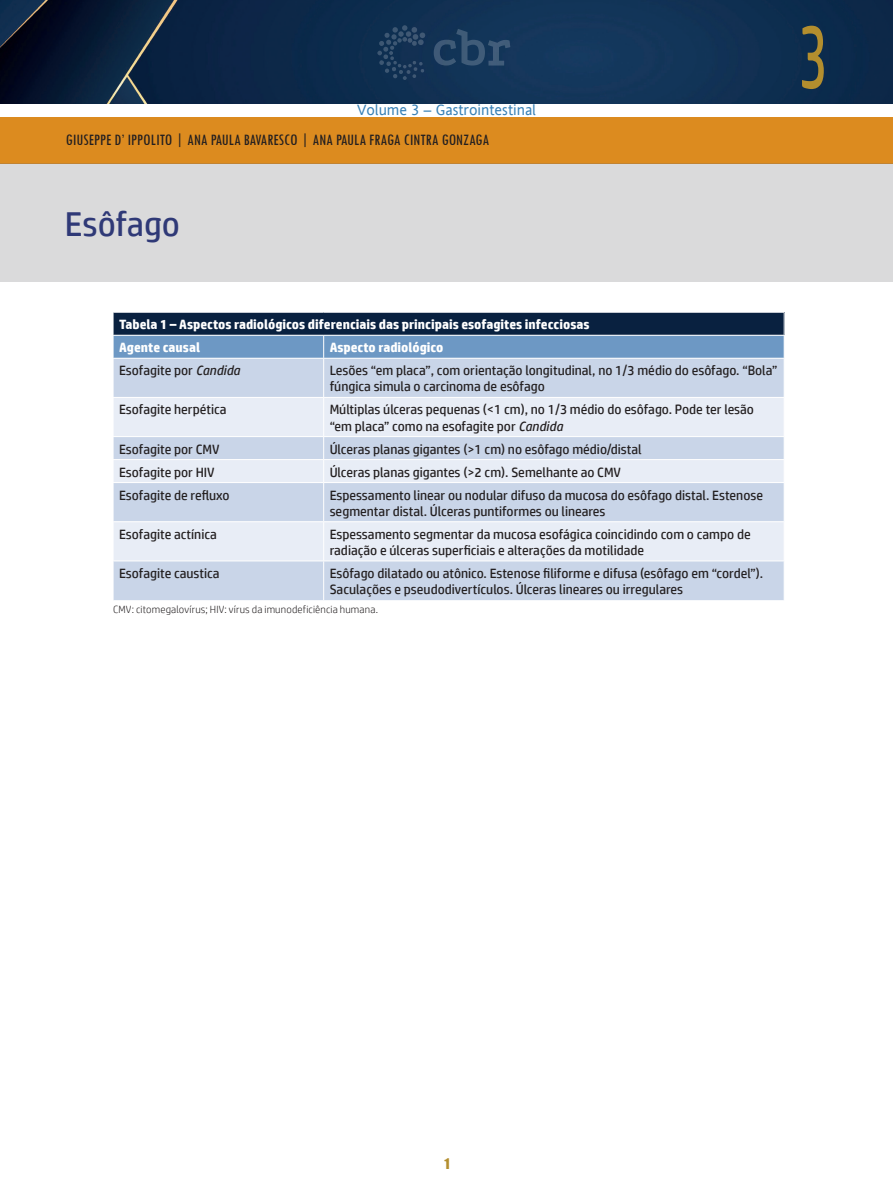
<style>
.page{position:relative;width:893px;height:1191px;background:#fff}
.page>*{position:absolute;margin:0;border:0;box-sizing:border-box;transform-origin:0 0}
.numero_capitulo{font:90px "HP Simplified";color:#b38e2e;scale:.6 1}
.titulo_capitulo{font:34.5px "HP Simplified";letter-spacing:-.005em;color:#2f3977}
.autores{font:condensed 16.5px "Tw Cen";color:#231f20}
.t1{font:15px "Andale Sansfor VST";color:#3981b6}
.MASSA_TABELA_CBR{font:13.5px/16.2px "HP Simplified";color:#231f20}
.legenda_tabela{font:700 13.5px "HP Simplified";color:#fff}
.GRAVATA_TABELA_CBR{font:700 13.5px "HP Simplified";color:#fff}
.t2{font:13.5px "Impact";color:#b38e2e}
.fonte{font:300 10.5px "HP Simplified";letter-spacing:.015em;color:#231f20}
.s1{font-style:italic}
</style>
<div class="page">
<img style="left:0;top:0;width:893px;height:103px">
<div style="left:0;top:117px;width:893px;height:46px;background:#dc8b1f"></div>
<div style="left:0;top:163px;width:893px;height:119px;background:#dadadb"></div>
<svg style="left:434px;top:29px;width:76px;height:37px;background:#224263"></svg>
<svg style="left:377px;top:25px;width:48px;height:55px;background:#1a3859"></svg>
<div style="left:114px;top:359px;width:670px;height:241px;background:#c9d5e8"></div>
<svg style="left:114px;top:398px;width:670px;height:162px;background:#dce3f0"></svg>
<hr style="left:323px;top:358px;width:1px;height:39px;background:#fff">
<hr style="left:323px;top:398px;width:1px;height:38px;background:#fff">
<svg style="left:323px;top:437px;width:1px;height:45px"></svg>
<hr style="left:323px;top:483px;width:1px;height:38px;background:#fff">
<hr style="left:323px;top:522px;width:1px;height:38px;background:#fff">
<hr style="left:323px;top:561px;width:1px;height:39px;background:#fff">
<svg style="left:113px;top:313px;width:672px;height:45px;background:#426286"></svg>
<hr style="left:113px;top:397px;width:211px;height:1px;background:#fff">
<hr style="left:324px;top:397px;width:460px;height:1px;background:#fff">
<hr style="left:113px;top:436px;width:211px;height:1px;background:#fff">
<hr style="left:324px;top:436px;width:460px;height:1px;background:#fff">
<hr style="left:113px;top:459px;width:211px;height:1px;background:#fff">
<svg style="left:113px;top:437px;width:1px;height:22px"></svg>
<hr style="left:324px;top:459px;width:460px;height:1px;background:#fff">
<hr style="left:113px;top:482px;width:211px;height:1px;background:#fff">
<hr style="left:324px;top:482px;width:460px;height:1px;background:#fff">
<hr style="left:113px;top:521px;width:211px;height:1px;background:#fff">
<hr style="left:324px;top:521px;width:460px;height:1px;background:#fff">
<hr style="left:113px;top:560px;width:211px;height:1px;background:#fff">
<hr style="left:324px;top:560px;width:460px;height:1px;background:#fff">
<p class="t1" style="left:357px;top:100px;width:180px">Volume 3 – Gastrointestinal</p>
<p class="autores" style="left:66px;top:129px;width:425px">GIUSEPPE D’ IPPOLITO | ANA PAULA BAVARESCO | ANA PAULA FRAGA CINTRA GONZAGA</p>
<p class="titulo_capitulo" style="left:65px;top:204px;width:117px">Esôfago</p>
<p class="numero_capitulo" style="left:799px;top:5px;width:50px">3</p>
<p class="legenda_tabela" style="left:119px;top:316px;width:472px">Tabela 1 – Aspectos radiológicos diferenciais das principais esofagites infecciosas</p>
<p class="GRAVATA_TABELA_CBR" style="left:119px;top:339px;width:83px">Agente causal</p>
<p class="GRAVATA_TABELA_CBR" style="left:330px;top:339px;width:115px">Aspecto radiológico</p>
<p class="MASSA_TABELA_CBR" style="left:119px;top:362px;width:123px">Esofagite por <span class="s1">Candida</span></p>
<p class="MASSA_TABELA_CBR" style="left:330px;top:362px;width:449px">Lesões “em placa”, com orientação longitudinal, no 1/3 médio do esôfago. “Bola” fúngica simula o carcinoma de esôfago</p>
<p class="MASSA_TABELA_CBR" style="left:119px;top:401px;width:109px">Esofagite herpética</p>
<p class="MASSA_TABELA_CBR" style="left:330px;top:401px;width:426px">Múltiplas úlceras pequenas (&lt;1 cm), no 1/3 médio do esôfago. Pode ter lesão “em placa” como na esofagite por <span class="s1">Candida</span></p>
<p class="MASSA_TABELA_CBR" style="left:119px;top:440px;width:102px">Esofagite por CMV</p>
<p class="MASSA_TABELA_CBR" style="left:330px;top:440px;width:314px">Úlceras planas gigantes (&gt;1 cm) no esôfago médio/distal</p>
<p class="MASSA_TABELA_CBR" style="left:119px;top:463px;width:97px">Esofagite por HIV</p>
<p class="MASSA_TABELA_CBR" style="left:330px;top:463px;width:293px">Úlceras planas gigantes (&gt;2 cm). Semelhante ao CMV</p>
<p class="MASSA_TABELA_CBR" style="left:119px;top:486px;width:112px">Esofagite de refluxo</p>
<p class="MASSA_TABELA_CBR" style="left:330px;top:486px;width:435px">Espessamento linear ou nodular difuso da mucosa do esôfago distal. Estenose segmentar distal. Úlceras puntiformes ou lineares</p>
<p class="MASSA_TABELA_CBR" style="left:119px;top:526px;width:99px">Esofagite actínica</p>
<p class="MASSA_TABELA_CBR" style="left:330px;top:526px;width:423px">Espessamento segmentar da mucosa esofágica coincidindo com o campo de radiação e úlceras superficiais e alterações da motilidade</p>
<p class="MASSA_TABELA_CBR" style="left:119px;top:565px;width:102px">Esofagite caustica</p>
<p class="MASSA_TABELA_CBR" style="left:330px;top:565px;width:435px">Esôfago dilatado ou atônico. Estenose filiforme e difusa (esôfago em “cordel”).<br>Saculações e pseudodivertículos. Úlceras lineares ou irregulares</p>
<p class="fonte" style="left:113px;top:603px;width:266px">CMV: citomegalovírus; HIV: vírus da imunodeficiência humana.</p>
<p class="t2" style="left:444px;top:1153px;width:7px">1</p>
</div>
